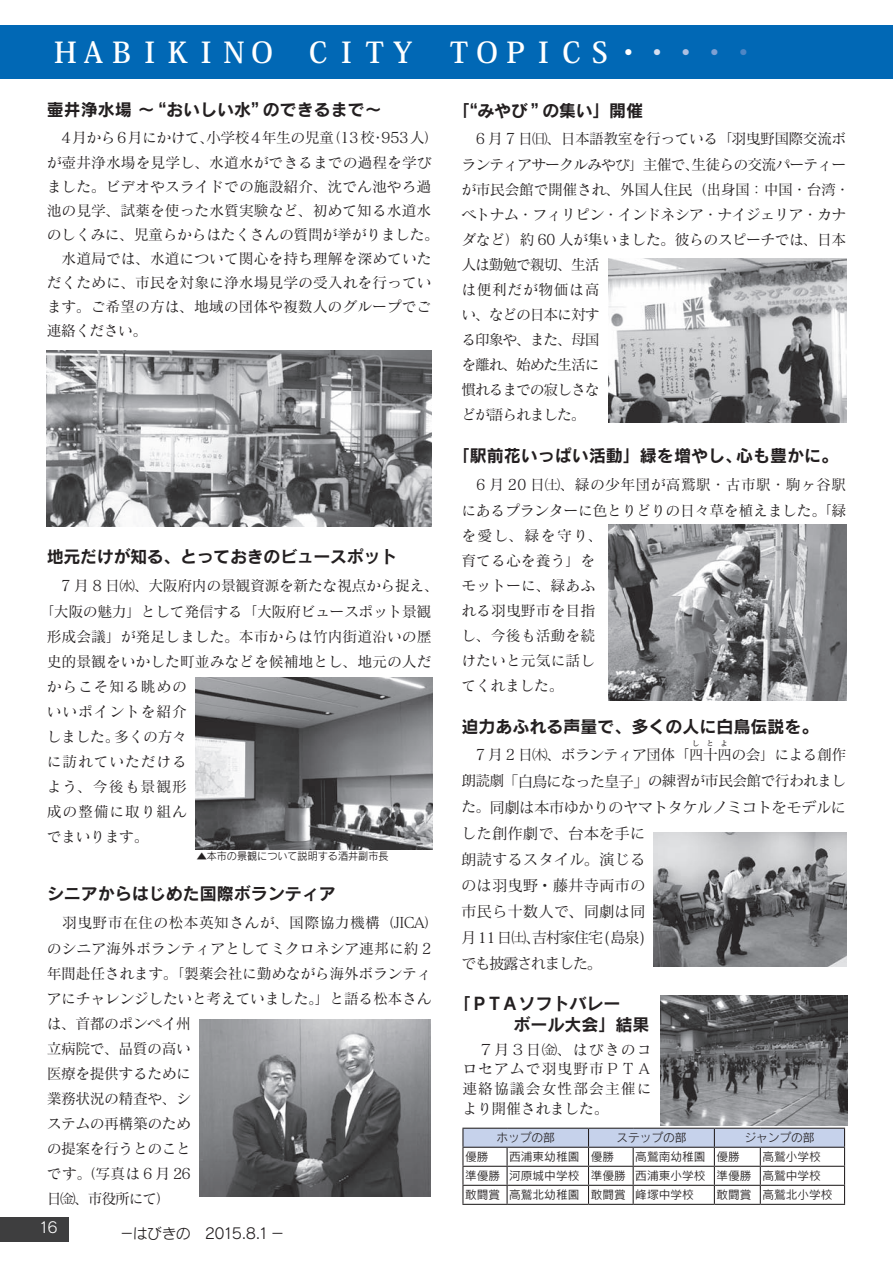
<style>
.page{position:relative;width:893px;height:1263px;background:#fff}
.page>*{position:absolute;margin:0;border:0;box-sizing:border-box;transform-origin:0 0}
.t1{font:700 28.65px "Koz Min Pro";letter-spacing:-.02em;color:#fff}
.t2{font:16.95px/21.3px "Rodin Pro B";color:#231f20}
.t3{font:16.95px "Rodin Pro B";letter-spacing:-.02em;color:#231f20}
.t4{font:14.85px/25px "Matisse Pro M";letter-spacing:-.02em;color:#231f20}
.t5{font:14.85px/25px "Matisse Pro M";letter-spacing:-.04em;color:#231f20}
.t6{font:14.85px/25px "Matisse Pro M";color:#231f20}
.t7{font:14.85px/26.1px "Koz Min Pro";letter-spacing:.04em;color:#231f20}
.t8{font:14.85px "Matisse Pro M";letter-spacing:.055em;color:#231f20}
.t9{font:14.85px "Matisse Pro M";letter-spacing:-.05em;color:#231f20}
.t10{font:14.85px "Rodin Cattleya Pro M";letter-spacing:-.055em;color:#231f20}
.t11{font:14.85px "Matisse Pro M";letter-spacing:.065em;color:#231f20}
.t12{font:14.85px "Rodin Pro M";color:#fff}
.t13{font:11.7px/19px "Rodin Pro M";color:#231f20;text-align:justify}
.t14{font:10.65px "Rodin Pro M";color:#231f20;scale:.95 1}
.t15{font:7.5px "Matisse Pro M";color:#231f20}
.s1{color:#d4def0}
.s2{color:#adc0e2}
.s3{color:#7ea0d3}
.s4{color:#4e86c5}
.s5{font-family:"Koz Min Pro"}
.s6{font-family:"Matisse Pro M"}
</style>
<div class="page">
<div style="left:0;top:1217px;width:68px;height:24px;background:#3e3e3f"></div>
<div style="left:0;top:26px;width:893px;height:53px;background:#0168b5"></div>
<svg style="left:462px;top:1128px;width:383px;height:76px"></svg>
<hr style="left:462px;top:1204px;width:45px;height:1px;background:#231f20">
<hr style="left:507px;top:1204px;width:81px;height:1px;background:#231f20">
<hr style="left:588px;top:1204px;width:45px;height:1px;background:#231f20">
<hr style="left:633px;top:1204px;width:81px;height:1px;background:#231f20">
<hr style="left:714px;top:1204px;width:46px;height:1px;background:#231f20">
<hr style="left:760px;top:1204px;width:85px;height:1px;background:#231f20">
<img style="left:47px;top:351px;width:385px;height:175px">
<img style="left:608px;top:525px;width:238px;height:175px">
<img style="left:654px;top:832px;width:192px;height:134px">
<img style="left:608px;top:258px;width:238px;height:164px">
<img style="left:196px;top:678px;width:236px;height:171px">
<img style="left:199px;top:1019px;width:232px;height:177px">
<img style="left:660px;top:996px;width:187px;height:129px">
<h1 class="t1" style="left:51px;top:32px;width:831px">ＨＡＢＩＫＩＮＯ　ＣＩＴＹ　ＴＯＰＩＣＳ・<span class="s1">・</span><span class="s2">・</span><span class="s3">・</span><span class="s4">・</span> 　　　　</h1>
<p class="t2" style="left:47px;top:98px;width:337px">壷井浄水場 ～“おいしい水”のできるまで～</p>
<p class="t4" style="left:47px;top:125px;width:394px;line-height:24px;text-indent:15px">4月から6月にかけて、小学校4年生の児童（13校・953人）が壺井浄水場を見学し、水道水ができるまでの過程を学びました。ビデオやスライドでの施設紹介、沈でん池やろ過池の見学、試薬を使った水質実験など、初めて知る水道水のしくみに、児童らからはたくさんの質問が挙がりました。　水道局では、水道について関心を持ち理解を深めていただくために、市民を対象に浄水場見学の受入れを行っています。ご希望の方は、地域の団体や複数人のグループでご連絡ください。</p>
<p class="t2" style="left:453px;top:99px;width:192px">「“みやび ”の集い」開催</p>
<p class="t5" style="left:461px;top:126px;width:390px;text-indent:14px">6 月 7 日㈰、日本語教室を行っている「羽曳野国際交流ボランティアサークルみやび」主催で、生徒らの交流パーティーが市民会館で開催され、外国人住民（出身国：中国・台湾・ベトナム・フィリピン・インドネシア・ナイジェリア・カナダなど）約 60 人が集いました。彼らのスピーチでは、日本人は勤勉で親切、生活<br>は便利だが物価は高<br>い、などの日本に対す<br>る印象や、また、母国<br>を離れ、始めた生活に<br>慣れるまでの寂しさな<br>どが語られました。</p>
<p class="t2" style="left:453px;top:445px;width:387px">「駅前花いっぱい活動」緑を増やし、心も豊かに。</p>
<p class="t6" style="left:461px;top:472px;width:386px;text-indent:15px">6 月 20 日㈯、緑の少年団が高鷲駅・古市駅・駒ヶ谷駅にあるプランターに色とりどりの日々草を植えました。「緑を愛し、緑を守り、<br>育てる心を養う」を<br>モットーに、緑あふ<br>れる羽曳野市を目指<br>し、今後も活動を続<br>けたいと元気に話し<br>てくれました。</p>
<p class="t2" style="left:461px;top:715px;width:359px">迫力あふれる声量で、多くの人に白鳥伝説を。</p>
<p class="t5" style="left:476px;top:742px;width:372px">7 月 2 日㈭、ボランティア団体「四十四の会」による創作</p>
<p class="t3" style="left:47px;top:546px;width:352px">地元だけが知る、とっておきのビュースポット</p>
<p class="t4" style="left:61px;top:573px;width:379px">7 月 8 日㈬、大阪府内の景観資源を新たな視点から捉え、</p>
<p class="t4" style="left:39px;top:599px;width:394px">「大阪の魅力」として発信する「大阪府ビュースポット景観</p>
<p class="t4" style="left:47px;top:624px;width:386px">形成会議」が発足しました。本市からは竹内街道沿いの歴</p>
<p class="t4" style="left:47px;top:649px;width:386px">史的景観をいかした町並みなどを候補地とし、地元の人だ</p>
<p class="t8" style="left:47px;top:677px;width:142px">からこそ知る眺めの</p>
<p class="t8" style="left:47px;top:702px;width:142px">いいポイントを紹介</p>
<p class="t4" style="left:47px;top:724px;width:142px">しました。多くの方々</p>
<p class="t8" style="left:47px;top:752px;width:142px">に訪れていただける</p>
<p class="t11" style="left:47px;top:777px;width:142px">よう、今後も景観形</p>
<p class="t8" style="left:47px;top:802px;width:142px">成の整備に取り組ん</p>
<p class="t4" style="left:47px;top:824px;width:103px">でまいります。</p>
<p class="t15" style="left:692px;top:739px;width:37px">しとよ</p>
<p class="t9" style="left:461px;top:771px;width:386px">朗読劇<span class="s5">「白鳥になった皇子」</span>の練習が市民会館で行われまし</p>
<p class="t7" style="left:461px;top:793px;width:386px"><span class="s6">た。</span>同劇は本市ゆかりのヤマトタケルノミコトをモデルにした創作劇で、台本を手に<br>朗読するスタイル。演じる<br>のは羽曳野・藤井寺両市の<br>市民ら十数人で、同劇は同<br>月11日㈯、吉村家住宅 (島泉 )<br>でも披露されました。</p>
<p class="t14" style="left:197px;top:849px;width:203px">▲本市の景観について説明する酒井副市長</p>
<p class="t2" style="left:47px;top:883px;width:291px">シニアからはじめた国際ボランティア</p>
<p class="t4" style="left:47px;top:910px;width:394px;text-indent:15px">羽曳野市在住の松本英知さんが、国際協力機構（JICA）のシニア海外ボランティアとしてミクロネシア連邦に約 2年間赴任されます。「製薬会社に勤めながら海外ボランティアにチャレンジしたいと考えていました。」と語る松本さんは、首都のポンペイ州<br>立病院で、品質の高い<br>医療を提供するために<br>業務状況の精査や、シ<br>ステムの再構築のため<br>の提案を行うとのこと<br>です。（写真は 6 月 26<br>日㈮、市役所にて）</p>
<p class="t2" style="left:462px;top:992px;width:189px;text-indent:-9px">「ＰＴＡソフトバレー<br>　　　ボール大会」結果</p>
<p class="t4" style="left:462px;top:1039px;width:191px;line-height:19.6px;text-align:justify">　７月３日㈮、はびきのコロセアムで羽曳野市ＰＴＡ連絡協議会女性部会主催により開催されました。</p>
<p class="t13" style="left:496px;top:1128px;width:60px">ホップの部</p>
<p class="t13" style="left:616px;top:1128px;width:72px">ステップの部</p>
<p class="t13" style="left:744px;top:1128px;width:72px">ジャンプの部</p>
<p class="t13" style="left:465px;top:1147px;width:25px">優勝</p>
<p class="t13" style="left:509px;top:1147px;width:106px">西浦東幼稚園 優勝</p>
<p class="t13" style="left:635px;top:1147px;width:106px">高鷲南幼稚園 優勝</p>
<p class="t13" style="left:465px;top:1147px;width:357px;text-indent:297px">高鷲小学校準優勝 河原城中学校 準優勝 西浦東小学校 準優勝 高鷲中学校敢闘賞 高鷲北幼稚園 敢闘賞 峰塚中学校</p>
<p class="t13" style="left:716px;top:1185px;width:118px">敢闘賞 高鷲北小学校</p>
<p class="t12" style="left:39px;top:1218px;width:20px">16</p>
<p class="t10" style="left:119px;top:1223px;width:167px">−はびきの　2015.8.1−</p>
</div>
